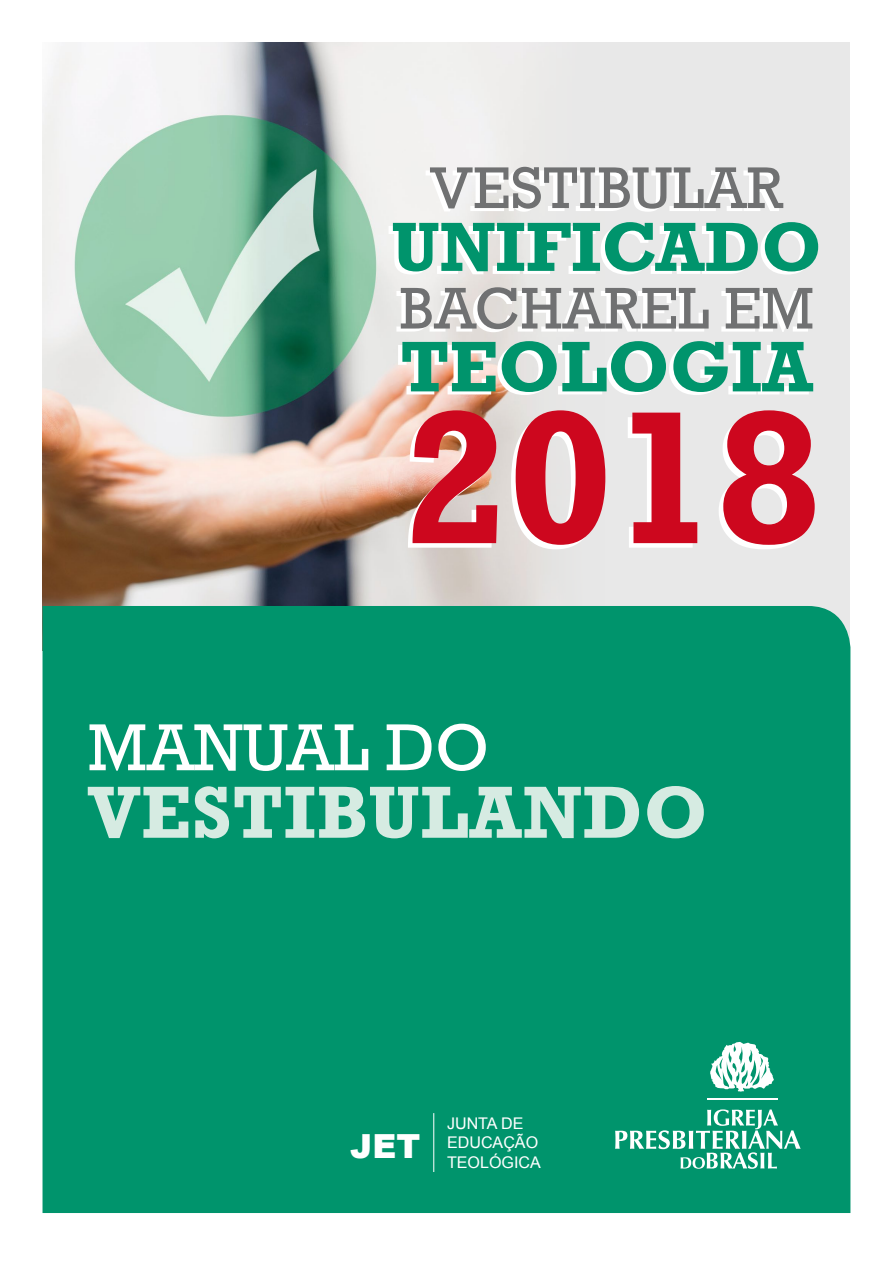
<style>
.page{position:relative;width:893px;height:1263px;background:#fff}
.page>*{position:absolute;margin:0;border:0;box-sizing:border-box;transform-origin:0 0}
.t1{font:700 192.15px "Rockwell";color:#cd071e}
.t2{font:700 75px "Rockwell";letter-spacing:.01em;color:#d6ebe2}
.t3{font:700 72.9px "Rockwell";color:#00946c}
.t4{font:700 70.65px "Rockwell";color:#00946c}
.t5{font:67.5px "Rockwell";color:#fff}
.t6{font:59.85px "Rockwell";color:#707172}
.t7{font:900 33.15px "Arial";color:#fff}
.t8{font:16.05px "Arial";color:#fff}
</style>
<div class="page">
<div style="left:43px;top:43px;width:807px;height:608px;background:#e8e8e8"></div>
<img style="left:43px;top:43px;width:498px;height:563px">
<div style="left:43px;top:606px;width:807px;height:607px;background:#00946c"></div>
<hr style="left:433px;top:1113px;width:1px;height:59px;background:#fff">
<svg style="left:710px;top:1042px;width:64px;height:49px"></svg>
<hr style="left:707px;top:1098px;width:70px;height:2px;background:#fff">
<svg style="left:615px;top:1109px;width:186px;height:60px"></svg>
<p class="t6" style="left:430px;top:153px;width:355px">VESTIBULAR</p>
<p class="t4" style="left:392px;top:204px;width:432px">UNIFICADO</p>
<p class="t6" style="left:399px;top:274px;width:416px">BACHAREL EM</p>
<p class="t3" style="left:400px;top:323px;width:414px">TEOLOGIA</p>
<p class="t1" style="left:403px;top:362px;width:420px">2018</p>
<p class="t5" style="left:88px;top:709px;width:403px">MANUAL DO</p>
<p class="t2" style="left:88px;top:767px;width:621px">VESTIBULANDO</p>
<p class="t7" style="left:350px;top:1126px;width:72px">JET</p>
<p class="t8" style="left:447px;top:1113px;width:78px">JUNTA DE</p>
<p class="t8" style="left:447px;top:1132px;width:93px">EDUCAÇÃO</p>
<p class="t8" style="left:447px;top:1151px;width:95px">TEOLÓGICA</p>
</div>
